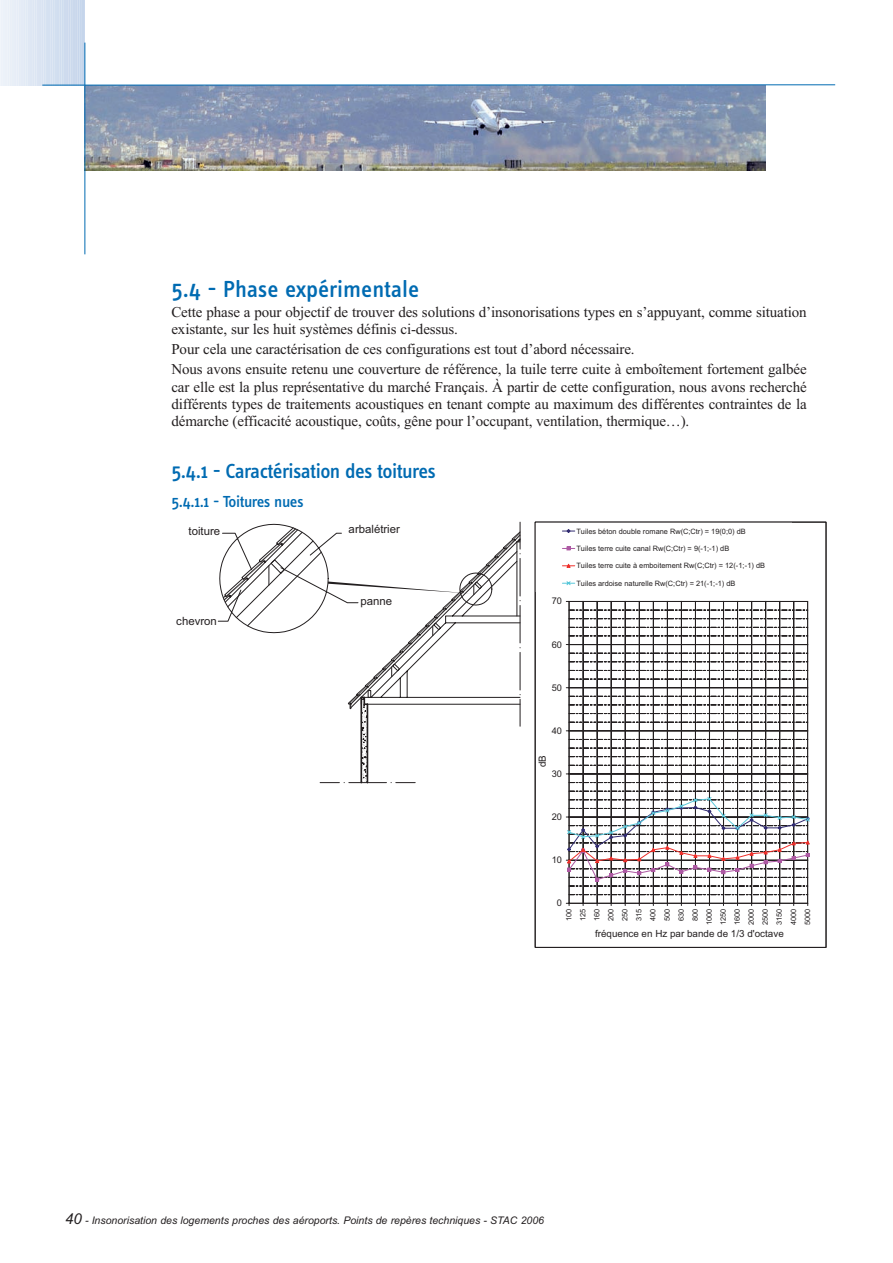
<style>
.page{position:relative;width:893px;height:1263px;background:#fff}
.page>*{position:absolute;margin:0;border:0;box-sizing:border-box;transform-origin:0 0}
.t1{font:500 24px "Info Text";color:#006bb2}
.t2{font:500 21px "Info Text";letter-spacing:-.025em;color:#006bb2}
.t3{font:500 16.5px "Info Text";letter-spacing:-.025em;color:#006bb2}
.t4{font:15px/17.2px "Times New Roman";letter-spacing:-.01em;color:#231f20}
.t5{font:11.4px "Arial";color:#231f20}
.t6{font:italic 10.5px "Arial";color:#231f20}
.t7{font:9.9px "Arial";color:#231f20}
.t8{font:9.15px "Arial";letter-spacing:.005em;color:#231f20}
.t9{font:7.35px/14.1px "Arial";color:#231f20;text-align:center}
.s1{font-size:15px}
</style>
<div class="page">
<img style="left:86px;top:86px;width:679px;height:84px">
<hr style="left:0;top:0;width:1px;height:85px;background:#eef3f9">
<hr style="left:1px;top:0;width:2px;height:85px;background:#edf2f9">
<hr style="left:3px;top:0;width:2px;height:85px;background:#ecf2f9">
<hr style="left:5px;top:0;width:2px;height:85px;background:#ecf1f8">
<hr style="left:7px;top:0;width:3px;height:85px;background:#eaf0f8">
<hr style="left:10px;top:0;width:2px;height:85px;background:#e9eff7">
<hr style="left:12px;top:0;width:2px;height:85px;background:#e8eff7">
<hr style="left:14px;top:0;width:2px;height:85px;background:#e7edf7">
<hr style="left:16px;top:0;width:3px;height:85px;background:#e6edf7">
<hr style="left:19px;top:0;width:2px;height:85px;background:#e5ecf6">
<hr style="left:21px;top:0;width:2px;height:85px;background:#e4ebf6">
<hr style="left:23px;top:0;width:2px;height:85px;background:#e2eaf5">
<hr style="left:25px;top:0;width:3px;height:85px;background:#e1eaf5">
<hr style="left:28px;top:0;width:2px;height:85px;background:#dfe8f4">
<hr style="left:30px;top:0;width:2px;height:85px;background:#dee7f4">
<hr style="left:32px;top:0;width:2px;height:85px;background:#dde6f3">
<hr style="left:34px;top:0;width:3px;height:85px;background:#dce6f3">
<hr style="left:37px;top:0;width:2px;height:85px;background:#dbe4f3">
<hr style="left:39px;top:0;width:2px;height:85px;background:#dae4f2">
<hr style="left:41px;top:0;width:2px;height:85px;background:#d9e3f2">
<hr style="left:43px;top:0;width:3px;height:85px;background:#d8e3f2">
<hr style="left:46px;top:0;width:2px;height:85px;background:#d6e2f1">
<hr style="left:48px;top:0;width:2px;height:85px;background:#d5e1f1">
<hr style="left:50px;top:0;width:2px;height:85px;background:#d4e0f1">
<hr style="left:52px;top:0;width:3px;height:85px;background:#d3e0f0">
<hr style="left:55px;top:0;width:2px;height:85px;background:#d2dff0">
<hr style="left:57px;top:0;width:2px;height:85px;background:#d1def0">
<hr style="left:59px;top:0;width:3px;height:85px;background:#d0ddef">
<hr style="left:62px;top:0;width:2px;height:85px;background:#cfddef">
<hr style="left:64px;top:0;width:2px;height:85px;background:#cedbee">
<hr style="left:66px;top:0;width:2px;height:85px;background:#cddaee">
<hr style="left:68px;top:0;width:3px;height:85px;background:#ccd9ed">
<hr style="left:71px;top:0;width:2px;height:85px;background:#cbd9ed">
<hr style="left:73px;top:0;width:2px;height:85px;background:#cad8ec">
<hr style="left:75px;top:0;width:2px;height:85px;background:#c9d7ec">
<hr style="left:77px;top:0;width:3px;height:85px;background:#c7d6ec">
<hr style="left:80px;top:0;width:2px;height:85px;background:#c6d6ec">
<hr style="left:82px;top:0;width:2px;height:85px;background:#c5d5eb">
<hr style="left:84px;top:0;width:1px;height:85px;background:#c4d3eb">
<hr style="left:42px;top:85px;width:793px;height:1px;background:#006bb2">
<hr style="left:85px;top:43px;width:1px;height:211px;background:#006bb2">
<svg style="left:570px;top:894px;width:236px;height:1px"></svg>
<svg style="left:570px;top:782px;width:236px;height:1px"></svg>
<svg style="left:570px;top:765px;width:236px;height:1px"></svg>
<svg style="left:570px;top:756px;width:236px;height:1px"></svg>
<svg style="left:570px;top:748px;width:236px;height:1px"></svg>
<svg style="left:570px;top:739px;width:236px;height:1px"></svg>
<svg style="left:570px;top:722px;width:236px;height:1px"></svg>
<svg style="left:570px;top:713px;width:236px;height:1px"></svg>
<svg style="left:570px;top:705px;width:236px;height:1px"></svg>
<svg style="left:570px;top:696px;width:236px;height:1px"></svg>
<svg style="left:570px;top:679px;width:236px;height:1px"></svg>
<svg style="left:570px;top:670px;width:236px;height:1px"></svg>
<svg style="left:570px;top:662px;width:235px;height:1px"></svg>
<svg style="left:570px;top:653px;width:236px;height:1px"></svg>
<svg style="left:570px;top:636px;width:236px;height:1px"></svg>
<svg style="left:570px;top:627px;width:236px;height:1px"></svg>
<svg style="left:570px;top:618px;width:236px;height:1px"></svg>
<svg style="left:570px;top:610px;width:236px;height:1px"></svg>
<hr style="left:569px;top:774px;width:238px;height:1px;background:#231f20">
<hr style="left:569px;top:731px;width:238px;height:1px;background:#231f20">
<hr style="left:569px;top:688px;width:238px;height:1px;background:#231f20">
<hr style="left:569px;top:687px;width:238px;height:1px;background:#231f20">
<hr style="left:569px;top:645px;width:238px;height:1px;background:#231f20">
<hr style="left:569px;top:644px;width:238px;height:1px;background:#231f20">
<hr style="left:583px;top:601px;width:1px;height:302px;background:#231f20">
<hr style="left:597px;top:601px;width:1px;height:302px;background:#231f20">
<hr style="left:611px;top:601px;width:1px;height:302px;background:#231f20">
<hr style="left:625px;top:601px;width:1px;height:302px;background:#231f20">
<hr style="left:639px;top:601px;width:1px;height:302px;background:#231f20">
<hr style="left:653px;top:601px;width:1px;height:302px;background:#231f20">
<hr style="left:667px;top:601px;width:1px;height:302px;background:#231f20">
<hr style="left:681px;top:601px;width:1px;height:302px;background:#231f20">
<hr style="left:695px;top:601px;width:1px;height:302px;background:#231f20">
<hr style="left:709px;top:601px;width:1px;height:302px;background:#231f20">
<hr style="left:723px;top:601px;width:1px;height:302px;background:#231f20">
<hr style="left:737px;top:601px;width:1px;height:302px;background:#231f20">
<hr style="left:751px;top:601px;width:1px;height:302px;background:#231f20">
<hr style="left:765px;top:601px;width:1px;height:302px;background:#231f20">
<hr style="left:779px;top:601px;width:1px;height:302px;background:#231f20">
<hr style="left:793px;top:601px;width:1px;height:302px;background:#231f20">
<hr style="left:569px;top:601px;width:1px;height:302px;background:#231f20">
<hr style="left:569px;top:903px;width:238px;height:1px;background:#231f20">
<svg style="left:566px;top:791px;width:243px;height:96px"></svg>
<svg style="left:562px;top:529px;width:12px;height:4px"></svg>
<svg style="left:562px;top:547px;width:12px;height:3px"></svg>
<svg style="left:562px;top:563px;width:12px;height:5px"></svg>
<svg style="left:562px;top:581px;width:13px;height:5px"></svg>
<div style="left:535px;top:522px;width:291px;height:426px;border:1px solid #231f20"></div>
<svg style="left:218px;top:522px;width:303px;height:261px"></svg>
<h1 class="t1" style="left:171px;top:280px;width:249px">5.4 - Phase expérimentale</h1>
<p class="t4" style="left:171px;top:304px;width:636px">Cette phase a pour objectif de trouver des solutions d’insonorisations types en s’appuyant, comme situation existante, sur les huit systèmes définis ci-dessus.</p>
<p class="t4" style="left:171px;top:340px;width:636px;line-height:20.2px">Pour cela une caractérisation de ces configurations est tout d’abord nécessaire.<br>Nous avons ensuite retenu une couverture de référence, la tuile terre cuite à emboîtement fortement galbée</p>
<p class="t4" style="left:171px;top:379px;width:636px;text-align:justify">car elle est la plus représentative du marché Français. À partir de cette configuration, nous avons recherché différents types de traitements acoustiques en tenant compte au maximum des différentes contraintes de la démarche (efficacité acoustique, coûts, gêne pour l’occupant, ventilation, thermique…).</p>
<h2 class="t2" style="left:171px;top:463px;width:266px">5.4.1 - Caractérisation des toitures</h2>
<p class="t3" style="left:171px;top:495px;width:134px">5.4.1.1 - Toitures nues</p>
<p class="t5" style="left:188px;top:527px;width:33px">toiture</p>
<p class="t5" style="left:176px;top:616px;width:42px">chevron</p>
<p class="t5" style="left:348px;top:525px;width:53px">arbalétrier</p>
<p class="t5" style="left:360px;top:597px;width:33px">panne</p>
<p class="t8" style="left:551px;top:598px;width:12px">70</p>
<p class="t8" style="left:551px;top:641px;width:12px">60</p>
<p class="t8" style="left:551px;top:684px;width:12px">50</p>
<p class="t8" style="left:551px;top:727px;width:12px">40</p>
<p class="t7" style="left:538px;top:767px;width:14px;rotate:-90deg">dB</p>
<p class="t8" style="left:551px;top:770px;width:12px">30</p>
<p class="t8" style="left:551px;top:814px;width:12px">20</p>
<p class="t8" style="left:551px;top:857px;width:12px">10</p>
<p class="t8" style="left:557px;top:900px;width:7px">0</p>
<p class="t9" style="left:576px;top:525px;width:171px">Tuiles béton double romane Rw(C;Ctr) = 19(0;0) dB</p>
<p class="t9" style="left:576px;top:542px;width:154px">Tuiles terre cuite canal Rw(C;Ctr) = 9(-1;-1) dB</p>
<p class="t9" style="left:576px;top:559px;width:190px">Tuiles terre cuite à emboitement Rw(C;Ctr) = 12(-1;-1) dB</p>
<p class="t9" style="left:576px;top:577px;width:160px">Tuiles ardoise naturelle Rw(C;Ctr) = 21(-1;-1) dB</p>
<p class="t9" style="left:562px;top:925px;width:18px;rotate:-90deg">100<br>125<br>160<br>200<br>250<br>315<br>400<br>500<br>630<br>800<br>1000<br>1250<br>1600<br>2000<br>2500<br>3150<br>4000<br>5000</p>
<p class="t7" style="left:595px;top:930px;width:190px">fréquence en Hz par bande de 1/3 d'octave</p>
<p class="t6" style="left:65px;top:1217px;width:480px"><span class="s1">40</span> - Insonorisation des logements proches des aéroports. Points de repères techniques - STAC 2006</p>
</div>
